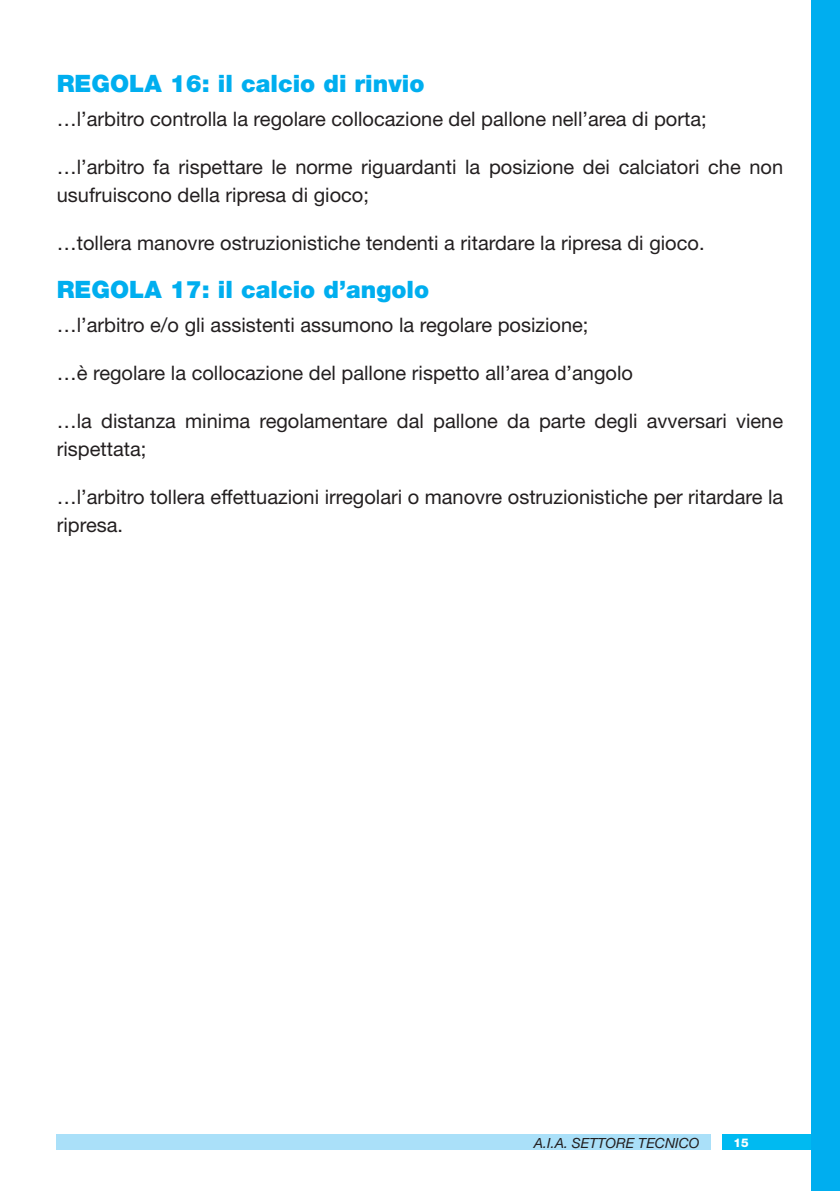
<style>
.page{position:relative;width:840px;height:1191px;background:#fff}
.page>*{position:absolute;margin:0;border:0;box-sizing:border-box;transform-origin:0 0}
.t1{font:900 24px "Helvetica Neue";color:#00aeef}
.t2{font:20px/28px "Helvetica Neue";color:#231f20}
.t3{font:italic 14px "Helvetica Neue";color:#231f20}
.t4{font:800 12px "Helvetica Neue";color:#fff}
</style>
<div class="page">
<div style="left:57px;top:1134px;width:653px;height:15px;background:#aae0f9"></div>
<div style="left:721px;top:1134px;width:118px;height:15px;background:#00baf1"></div>
<div style="left:811px;top:0;width:28px;height:1191px;background:#00aeef"></div>
<p class="t1" style="left:57px;top:69px;width:369px">REGOLA 16: il calcio di rinvio</p>
<p class="t2" style="left:57px;top:104px;width:651px">…l’arbitro controlla la regolare collocazione del pallone nell’area di porta;</p>
<p class="t2" style="left:57px;top:152px;width:727px">…l’arbitro fa rispettare le norme riguardanti la posizione dei calciatori che non usufruiscono della ripresa di gioco;</p>
<p class="t2" style="left:57px;top:228px;width:649px">…tollera manovre ostruzionistiche tendenti a ritardare la ripresa di gioco.</p>
<p class="t1" style="left:57px;top:275px;width:374px">REGOLA 17: il calcio d’angolo</p>
<p class="t2" style="left:57px;top:310px;width:533px">…l’arbitro e/o gli assistenti assumono la regolare posizione;</p>
<p class="t2" style="left:57px;top:358px;width:577px">…è regolare la collocazione del pallone rispetto all’area d’angolo</p>
<p class="t2" style="left:57px;top:406px;width:727px">…la distanza minima regolamentare dal pallone da parte degli avversari viene rispettata;</p>
<p class="t2" style="left:57px;top:482px;width:727px">…l’arbitro tollera effettuazioni irregolari o manovre ostruzionistiche per ritardare la ripresa.</p>
<p class="t3" style="left:533px;top:1134px;width:167px">A.I.A. SETTORE TECNICO</p>
<p class="t4" style="left:733px;top:1135px;width:17px">15</p>
</div>
